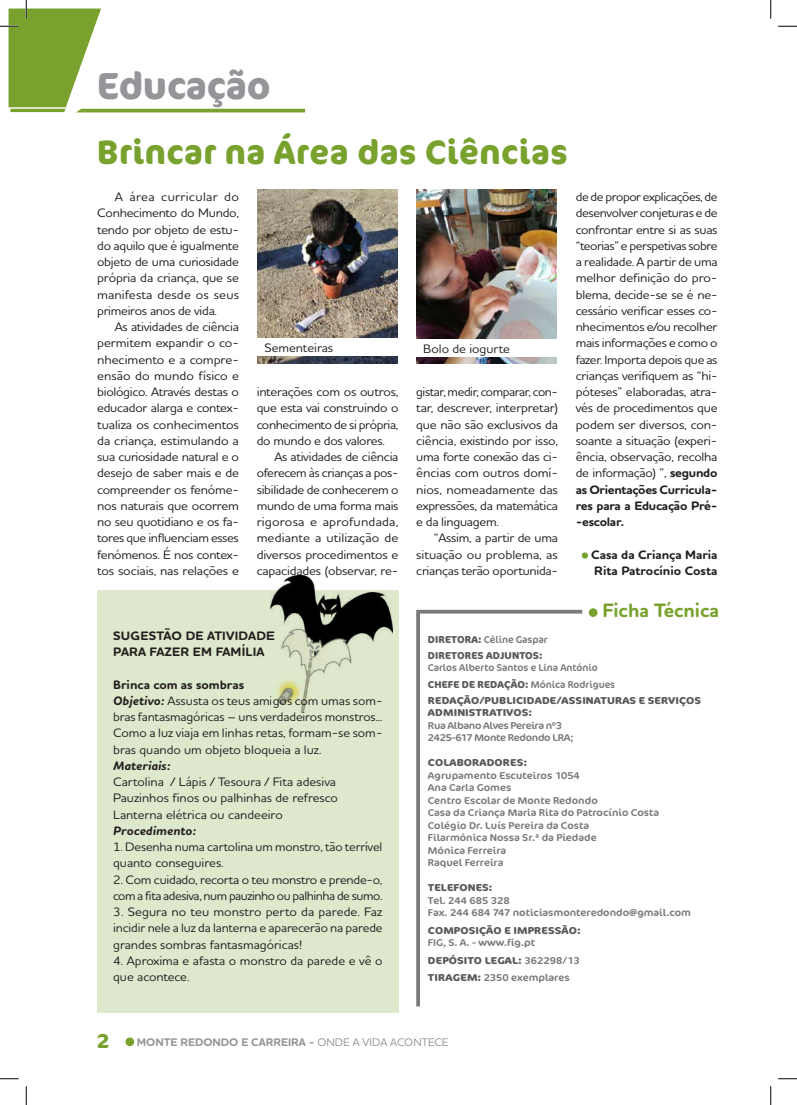
<style>
.page{position:relative;width:797px;height:1105px;background:#fff}
.page>*{position:absolute;margin:0;border:0;box-sizing:border-box;transform-origin:0 0}
.t1{font:700 37.5px "Cocon Pro";color:#939598;scale:.96 1}
.t2{font:700 33.75px "Cocon Pro";letter-spacing:.02em;color:#78a22d;scale:.95 1}
.t3{font:700 20px "Cocon Pro";color:#78a22d}
.t4{font:700 19.75px "Houschka Rounded";color:#78a22d}
.t5{font:500 12.5px/16.2px "Houschka Rounded";letter-spacing:-.01em;color:#231f20;text-align:justify;scale:1.04 1}
.t6{font:500 12.5px/16.2px "Houschka Rounded";letter-spacing:-.01em;color:#231f20;text-align:justify}
.t7{font:500 12.5px/16.2px "Houschka Rounded";letter-spacing:-.01em;color:#231f20;text-align:justify;scale:1.05 1}
.t8{font:500 12.5px/16.2px "Houschka Rounded";letter-spacing:-.01em;color:#231f20;text-align:justify;scale:1.06 1}
.t9{font:500 12.5px/16.2px "Houschka Rounded";letter-spacing:-.03em;color:#231f20;scale:1.04 1}
.t10{font:700 12.5px/16.2px "Houschka Rounded";color:#231f20;scale:1.04 1}
.t11{font:italic 700 12.5px "Houschka Rounded";color:#231f20;scale:1.04 1}
.t12{font:700 11.25px "Houschka Rounded";color:#939598}
.t13{font:10px/12.5px "Cocon Pro";color:#76787b;scale:1.07 1}
.t14{font:700 10px/16.2px "Cocon Pro";letter-spacing:.01em;color:#57585a}
.t15{font:700 10px "Cocon Pro";letter-spacing:.01em;color:#57585a;scale:1.07 1}
.t16{font:10px/12.5px "Cocon Pro";letter-spacing:-.03em;color:#76787b;scale:1.07 1}
.s1{font-weight:700}
.s2{font-weight:700;font-style:italic}
.s3{font-weight:400;color:#76787b}
.s4{font-weight:700;color:#57585a}
.s5{font-weight:500}
</style>
<div class="page">
<div style="left:125px;top:1037px;width:9px;height:9px;background:#78a22d;border-radius:50%"></div>
<div style="left:581px;top:552px;width:7px;height:7px;background:#78a22d;border-radius:50%"></div>
<img style="left:416px;top:190px;width:140px;height:174px">
<div style="left:416px;top:340px;width:140px;height:17px;background:#fff"></div>
<img style="left:257px;top:190px;width:141px;height:174px">
<div style="left:257px;top:338px;width:141px;height:18px;background:#fff"></div>
<div style="left:97px;top:591px;width:301px;height:422px;background:#dee8cc"></div>
<img style="left:270px;top:575px;width:122px;height:137px">
<svg style="left:416px;top:610px;width:4px;height:396px;background:#7f8184"></svg>
<svg style="left:418px;top:610px;width:164px;height:4px"></svg>
<div style="left:589px;top:608px;width:8px;height:9px;background:#78a22d;border-radius:50%"></div>
<svg style="left:778px;top:25px;width:19px;height:2px"></svg>
<svg style="left:0;top:1078px;width:19px;height:1px"></svg>
<svg style="left:778px;top:1078px;width:19px;height:1px"></svg>
<svg style="left:0;top:0;width:305px;height:112px"></svg>
<svg style="left:25px;top:1086px;width:2px;height:19px"></svg>
<svg style="left:770px;top:0;width:1px;height:19px"></svg>
<svg style="left:770px;top:1086px;width:1px;height:19px"></svg>
<h1 class="t1" style="left:97px;top:60px;width:182px">Educação</h1>
<h2 class="t2" style="left:97px;top:129px;width:497px">Brincar na Área das Ciências</h2>
<p class="t8" style="left:97px;top:188px;width:135px;text-indent:18px">A área curricular do Conhecimento do Mundo, tendo por objeto de estu&shy;do aquilo que é igualmente objeto de uma curiosidade própria da criança, que se manifesta desde os seus primeiros anos de vida.</p>
<p class="t5" style="left:97px;top:318px;width:138px;text-indent:18px">As atividades de ciência permitem expandir o co&shy;nhecimento e a compre&shy;ensão do mundo físico e biológico. Através destas o educador alarga e contex&shy;tualiza os conhecimentos da criança, estimulando a sua curiosidade natural e o desejo de saber mais e de compreender os fenóme&shy;nos naturais que ocorrem no seu quotidiano e os fa&shy;tores que influenciam esses fenómenos. É nos contex&shy;tos sociais, nas relações e</p>
<p class="t5" style="left:264px;top:339px;width:68px">Sementeiras</p>
<p class="t5" style="left:423px;top:340px;width:85px">Bolo de iogurte</p>
<p class="t7" style="left:257px;top:383px;width:136px">interações com os outros, que esta vai construindo o conhecimento de si própria, do mundo e dos valores.</p>
<p class="t5" style="left:257px;top:448px;width:138px;text-indent:18px">As atividades de ciência oferecem às crianças a pos&shy;sibilidade de conhecerem o mundo de uma forma mais rigorosa e aprofundada, mediante a utilização de diversos procedimentos e capacidades (observar, re-</p>
<p class="t6" style="left:416px;top:383px;width:143px">gistar, medir, comparar, con&shy;tar, descrever, interpretar) que não são exclusivos da ciência, existindo por isso, uma forte conexão das ci&shy;ências com outros domí&shy;nios, nomeadamente das expressões, da matemática e da linguagem.</p>
<p class="t5" style="left:416px;top:530px;width:138px;text-indent:18px">“Assim, a partir de uma situação ou problema, as crianças terão oportunida-</p>
<p class="t6" style="left:575px;top:188px;width:143px">de de propor explicações, de desenvolver conjeturas e de confrontar entre si as suas “teorias” e perspetivas sobre a realidade. A partir de uma melhor definição do pro&shy;blema, decide-se se é ne&shy;cessário verificar esses co&shy;nhecimentos e/ou recolher mais informações e como o fazer. Importa depois que as crianças verifiquem as “hi&shy;póteses” elaboradas, atra&shy;vés de procedimentos que podem ser diversos, con&shy;soante a situação (experi&shy;ência, observação, recolha de informação) ”, <span class="s1">segundo as Orientações Curricula&shy;res para a Educação Pré--escolar.</span></p>
<p class="t10" style="left:591px;top:546px;width:123px">Casa da Criança Maria<br>Rita Patrocínio Costa</p>
<h3 class="t4" style="left:602px;top:597px;width:118px">Ficha Técnica</h3>
<p class="t10" style="left:113px;top:628px;width:156px">SUGESTÃO DE ATIVIDADE<br>PARA FAZER EM FAMÍLIA</p>
<p class="t5" style="left:113px;top:676px;width:260px;text-align:left"><span class="s1">Brinca com as sombras<br></span><span class="s2">Objetivo:</span> Assusta os teus amigos com umas som&shy;bras fantasmagóricas – uns verdadeiros monstros...<br>Como a luz viaja em linhas retas, formam-se som&shy;bras quando um objeto bloqueia a luz.</p>
<p class="t11" style="left:113px;top:757px;width:57px">Materiais:</p>
<p class="t5" style="left:113px;top:773px;width:218px;text-align:left">Cartolina / Lápis / Tesoura / Fita adesiva<br>Pauzinhos finos ou palhinhas de refresco<br>Lanterna elétrica ou candeeiro</p>
<p class="t11" style="left:113px;top:822px;width:81px">Procedimento:</p>
<p class="t6" style="left:113px;top:838px;width:271px">1. Desenha numa cartolina um monstro, tão terrível quanto conseguires.</p>
<p class="t9" style="left:113px;top:871px;width:260px">2. Com cuidado, recorta o teu monstro e prende-o, com a fita adesiva, num pauzinho ou palhinha de sumo.</p>
<p class="t7" style="left:113px;top:903px;width:258px">3. Segura no teu monstro perto da parede. Faz incidir nele a luz da lanterna e aparecerão na parede grandes sombras fantasmagóricas!</p>
<p class="t5" style="left:113px;top:952px;width:260px">4. Aproxima e afasta o monstro da parede e vê o que acontece.</p>
<p class="t14" style="left:428px;top:631px;width:121px">DIRETORA: <span class="s3">Céline Gaspar<br></span>DIRETORES ADJUNTOS:</p>
<p class="t14" style="left:428px;top:659px;width:275px"><span class="s3">Carlos Alberto Santos e Lina António<br></span>CHEFE DE REDAÇÃO: <span class="s3">Mónica Rodrigues<br></span>REDAÇÃO/PUBLICIDADE/ASSINATURAS E SERVIÇOS</p>
<p class="t15" style="left:428px;top:706px;width:99px">ADMINISTRATIVOS:</p>
<p class="t16" style="left:428px;top:719px;width:138px">Rua Albano Alves Pereira nº3<br>2425-617 Monte Redondo LRA;</p>
<p class="t15" style="left:428px;top:756px;width:94px">COLABORADORES:</p>
<p class="t13" style="left:428px;top:769px;width:217px">Agrupamento Escuteiros 1054<br>Ana Carla Gomes<br>Centro Escolar de Monte Redondo<br>Casa da Criança Maria Rita do Patrocínio Costa<br>Colégio Dr. Luís Pereira da Costa<br>Filarmónica Nossa Sr.ª da Piedade<br>Mónica Ferreira<br>Raquel Ferreira</p>
<p class="t15" style="left:428px;top:881px;width:62px">TELEFONES:</p>
<p class="t13" style="left:428px;top:894px;width:247px">Tel. 244 685 328<br>Fax. 244 684 747 noticiasmonteredondo@gmail.com</p>
<p class="t15" style="left:428px;top:923px;width:144px">COMPOSIÇÃO E IMPRESSÃO:</p>
<p class="t13" style="left:428px;top:934px;width:143px;line-height:17.5px">FIG, S. A. - www.fig.pt<br><span class="s4">DEPÓSITO LEGAL:</span> 362298/13<br><span class="s4">TIRAGEM:</span> 2350 exemplares</p>
<h3 class="t3" style="left:97px;top:1027px;width:14px">2</h3>
<p class="t12" style="left:137px;top:1035px;width:313px">MONTE REDONDO E CARREIRA - <span class="s5">ONDE A VIDA ACONTECE</span></p>
</div>
